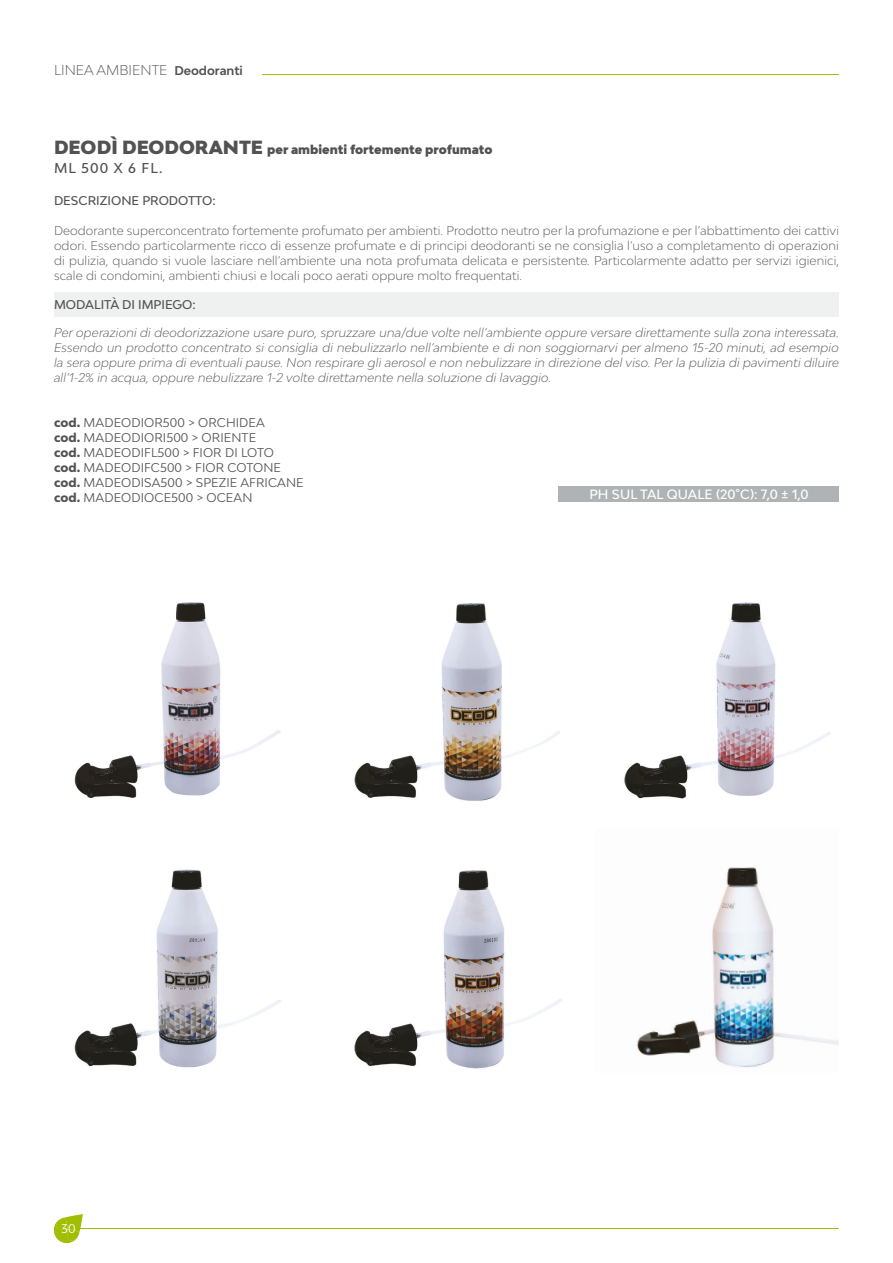
<style>
.page{position:relative;width:893px;height:1263px;background:#fff}
.page>*{position:absolute;margin:0;border:0;box-sizing:border-box;transform-origin:0 0}
.t1{font:300 13.5px "Bw Modelica";color:#515251}
.t2{font:500 13.5px "Bw Modelica";letter-spacing:.08em;color:#515251}
.t3{font:500 12.75px "Bw Modelica";letter-spacing:.01em;color:#fff}
.t4{font:italic 300 12px/15px "Bw Modelica";letter-spacing:.01em;color:#515251;text-align:justify}
.t5{font:300 12px/15px "Bw Modelica";letter-spacing:.01em;color:#515251;text-align:justify}
.t6{font:12px "Bw Modelica";letter-spacing:.01em;color:#515251}
.t7{font:900 12px "Bw Modelica";color:#515251}
.t8{font:500 12px "Bw Modelica";color:#515251}
.t9{font:12px "Bw Modelica";color:#fff}
.s1{font-weight:700;font-size:12px}
.s2{font-size:18px}
.s3{font-weight:800}
</style>
<div class="page">
<hr style="left:69px;top:1228px;width:770px;height:1px;background:#a1bf00">
<svg style="left:54px;top:1214px;width:29px;height:29px"></svg>
<hr style="left:187px;top:74px;width:652px;height:1px;background:#a1bf00">
<div style="left:174px;top:56px;width:88px;height:28px;background:#fff"></div>
<div style="left:54px;top:293px;width:785px;height:24px;background:#eff0f0"></div>
<img style="left:74px;top:602px;width:207px;height:196px">
<img style="left:354px;top:870px;width:208px;height:199px">
<img style="left:354px;top:603px;width:206px;height:198px">
<img style="left:74px;top:869px;width:207px;height:199px">
<img style="left:624px;top:602px;width:207px;height:197px">
<img style="left:637px;top:867px;width:202px;height:200px">
<div style="left:559px;top:486px;width:280px;height:16px;background:#b0b3b5"></div>
<p class="t1" style="left:54px;top:61px;width:190px">LINEA AMBIENTE <span class="s1">Deodoranti</span></p>
<p class="t7" style="left:54px;top:141px;width:440px"><span class="s2">DEODÌ DEODORANTE</span> per ambienti fortemente profumato</p>
<p class="t2" style="left:54px;top:159px;width:110px">ML 500 X 6 FL.</p>
<p class="t8" style="left:54px;top:193px;width:163px">DESCRIZIONE PRODOTTO:</p>
<p class="t5" style="left:54px;top:223px;width:786px">Deodorante superconcentrato fortemente profumato per ambienti. Prodotto neutro per la profumazione e per l’abbattimento dei cattivi odori. Essendo particolarmente ricco di essenze profumate e di principi deodoranti se ne consiglia l’uso a completamento di operazioni di pulizia, quando si vuole lasciare nell’ambiente una nota profumata delicata e persistente. Particolarmente adatto per servizi igienici, scale di condomini, ambienti chiusi e locali poco aerati oppure molto frequentati.</p>
<p class="t8" style="left:54px;top:296px;width:143px">MODALITÀ DI IMPIEGO:</p>
<p class="t4" style="left:54px;top:325px;width:786px">Per operazioni di deodorizzazione usare puro, spruzzare una/due volte nell’ambiente oppure versare direttamente sulla zona interessata.<br>Essendo un prodotto concentrato si consiglia di nebulizzarlo nell’ambiente e di non soggiornarvi per almeno 15-20 minuti, ad esempio la sera oppure prima di eventuali pause. Non respirare gli aerosol e non nebulizzare in direzione del viso. Per la pulizia di pavimenti diluire all’1-2% in acqua, oppure nebulizzare 1-2 volte direttamente nella soluzione di lavaggio.</p>
<p class="t6" style="left:54px;top:415px;width:212px"><span class="s3">cod.</span> MADEODIOR500 &gt; ORCHIDEA</p>
<p class="t6" style="left:54px;top:430px;width:204px"><span class="s3">cod.</span> MADEODIORI500 &gt; ORIENTE</p>
<p class="t6" style="left:54px;top:445px;width:221px"><span class="s3">cod.</span> MADEODIFL500 &gt; FIOR DI LOTO</p>
<p class="t6" style="left:54px;top:460px;width:229px"><span class="s3">cod.</span> MADEODIFC500 &gt; FIOR COTONE</p>
<p class="t6" style="left:54px;top:475px;width:251px"><span class="s3">cod.</span> MADEODISA500 &gt; SPEZIE AFRICANE</p>
<p class="t6" style="left:54px;top:490px;width:200px"><span class="s3">cod.</span> MADEODIOCE500 &gt; OCEAN</p>
<p class="t3" style="left:589px;top:486px;width:221px">PH SUL TAL QUALE (20°C): 7,0 ± 1,0</p>
<p class="t9" style="left:61px;top:1221px;width:16px">30</p>
</div>
